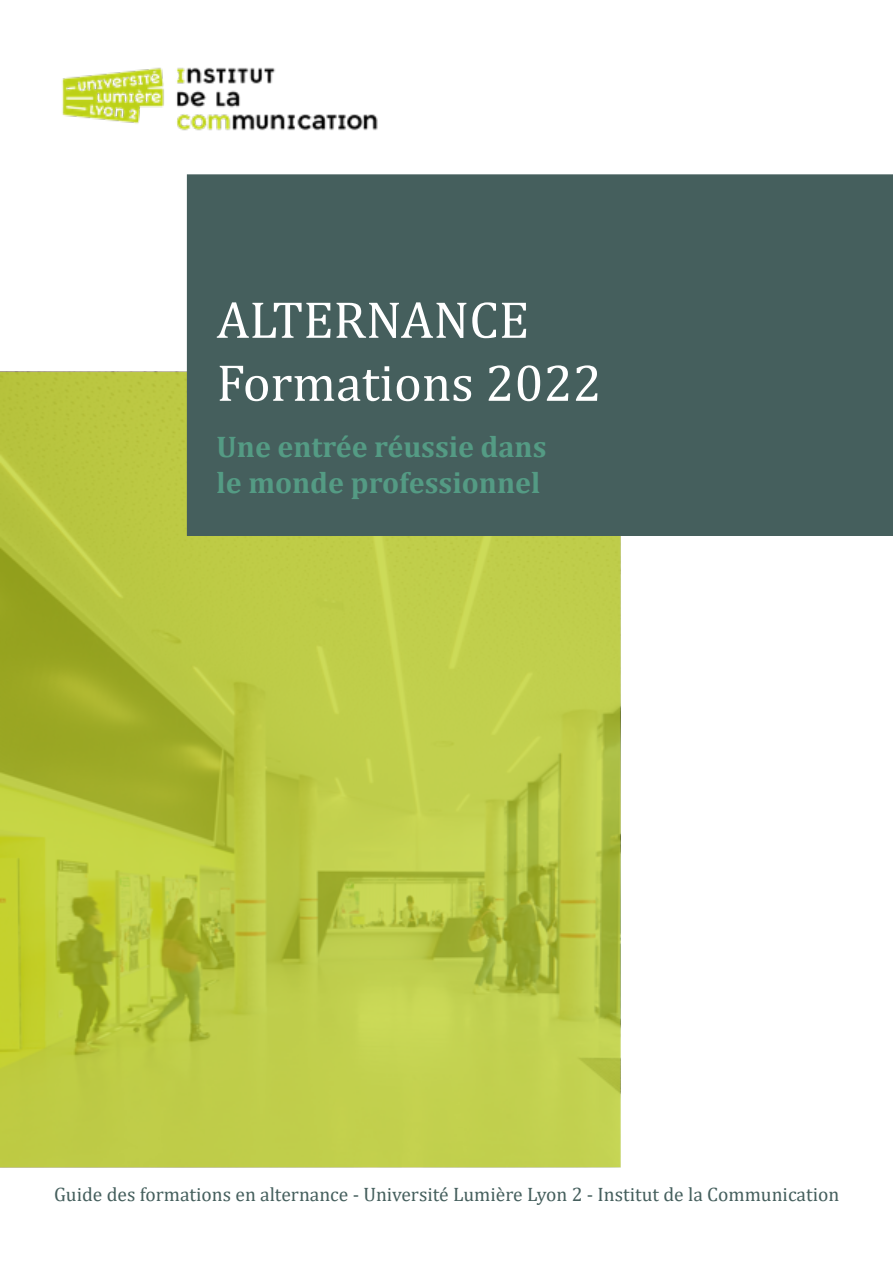
<style>
.page{position:relative;width:893px;height:1263px;background:#fff}
.page>*{position:absolute;margin:0;border:0;box-sizing:border-box;transform-origin:0 0}
.t1{font:52.5px/63px "Cambria";color:#fff}
.t2{font:700 30px/36px "Cambria";color:#549b84}
.t3{font:19.5px "Cambria";color:#455f5d}
</style>
<div class="page">
<img style="left:62px;top:67px;width:316px;height:64px">
<svg style="left:0;top:372px;width:621px;height:795px;fill:#bfcd48"></svg>
<div style="left:187px;top:174px;width:706px;height:362px;background:#455f5d"></div>
<h1 class="t1" style="left:217px;top:288px;width:387px">ALTERNANCE<br>Formations 2022</h1>
<h2 class="t2" style="left:217px;top:428px;width:331px">Une entrée réussie dans le monde professionnel</h2>
<p class="t3" style="left:54px;top:1183px;width:787px">Guide des formations en alternance - Université Lumière Lyon 2 - Institut de la Communication</p>
</div>
